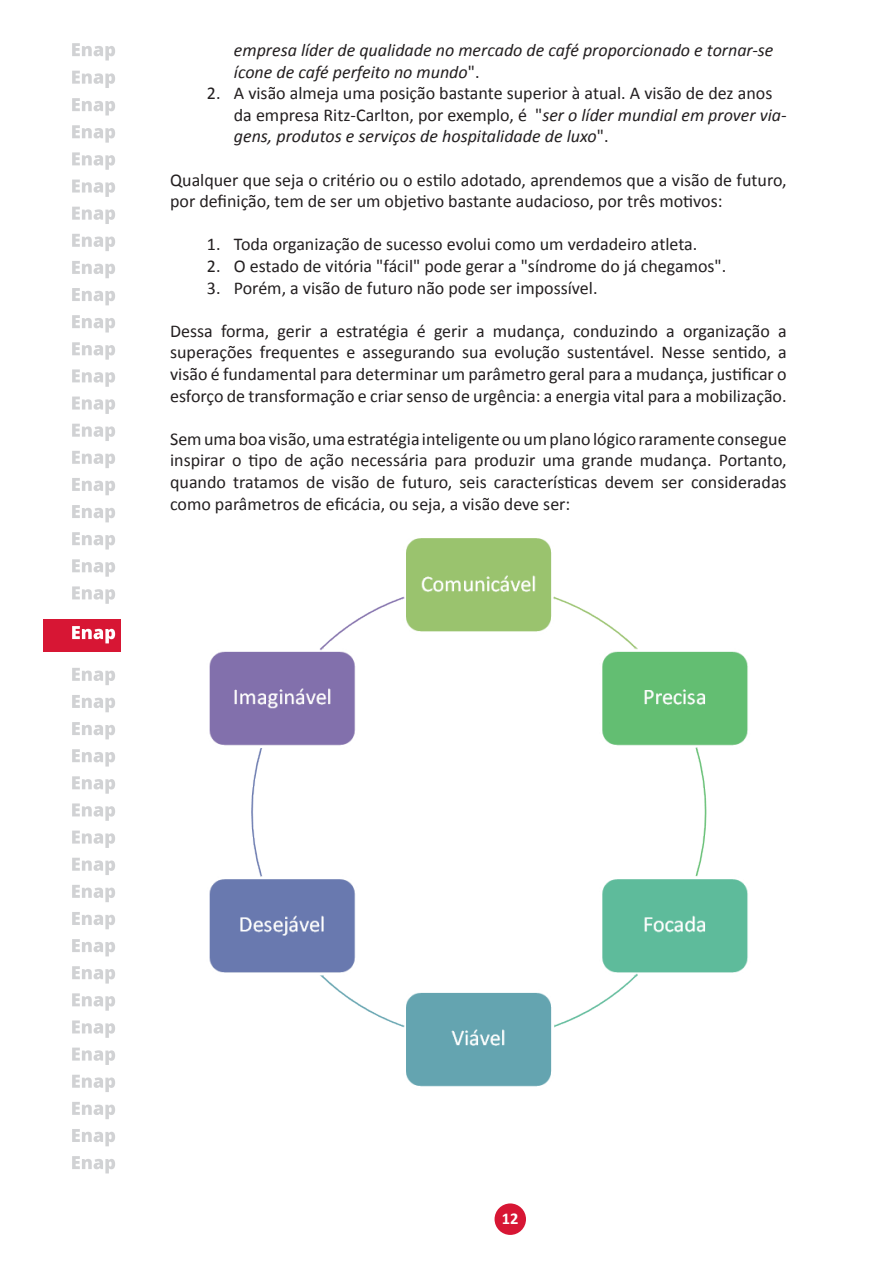
<style>
.page{position:relative;width:893px;height:1263px;background:#fff}
.page>*{position:absolute;margin:0;border:0;box-sizing:border-box;transform-origin:0 0}
.t1{font:18px/21.6px "Calibri";color:#231f20}
.t2{font:italic 18px/21.6px "Calibri";color:#231f20}
.t3{font:700 16.5px "Calibri";color:#fff}
.s1{font-style:normal}
.s2{font-style:italic}
</style>
<div class="page">
<div style="left:495px;top:1203px;width:31px;height:32px;background:#d71634;border-radius:50%"></div>
<div style="left:44px;top:619px;width:77px;height:32px;background:#d71634"></div>
<svg style="left:72px;top:626px;width:43px;height:17px"></svg>
<svg style="left:72px;top:98px;width:43px;height:17px"></svg>
<svg style="left:72px;top:125px;width:43px;height:18px"></svg>
<svg style="left:72px;top:152px;width:43px;height:18px"></svg>
<svg style="left:72px;top:180px;width:43px;height:17px"></svg>
<svg style="left:72px;top:207px;width:43px;height:17px"></svg>
<svg style="left:72px;top:234px;width:43px;height:17px"></svg>
<svg style="left:72px;top:261px;width:43px;height:17px"></svg>
<svg style="left:72px;top:288px;width:43px;height:17px"></svg>
<svg style="left:72px;top:315px;width:43px;height:17px"></svg>
<svg style="left:72px;top:342px;width:43px;height:18px"></svg>
<svg style="left:72px;top:369px;width:43px;height:18px"></svg>
<svg style="left:72px;top:397px;width:43px;height:17px"></svg>
<svg style="left:72px;top:424px;width:43px;height:17px"></svg>
<svg style="left:72px;top:451px;width:43px;height:17px"></svg>
<svg style="left:72px;top:478px;width:43px;height:17px"></svg>
<svg style="left:72px;top:505px;width:43px;height:17px"></svg>
<svg style="left:72px;top:532px;width:43px;height:17px"></svg>
<svg style="left:72px;top:559px;width:43px;height:18px"></svg>
<svg style="left:72px;top:586px;width:43px;height:18px"></svg>
<svg style="left:72px;top:668px;width:43px;height:17px"></svg>
<svg style="left:72px;top:695px;width:43px;height:17px"></svg>
<svg style="left:72px;top:722px;width:43px;height:17px"></svg>
<svg style="left:72px;top:749px;width:43px;height:17px"></svg>
<svg style="left:72px;top:776px;width:43px;height:18px"></svg>
<svg style="left:72px;top:803px;width:43px;height:18px"></svg>
<svg style="left:72px;top:830px;width:43px;height:18px"></svg>
<svg style="left:72px;top:858px;width:43px;height:17px"></svg>
<svg style="left:72px;top:885px;width:43px;height:17px"></svg>
<svg style="left:72px;top:912px;width:43px;height:17px"></svg>
<svg style="left:72px;top:939px;width:43px;height:17px"></svg>
<svg style="left:72px;top:966px;width:43px;height:17px"></svg>
<svg style="left:72px;top:993px;width:43px;height:18px"></svg>
<svg style="left:72px;top:1020px;width:43px;height:18px"></svg>
<svg style="left:72px;top:1047px;width:43px;height:18px"></svg>
<svg style="left:72px;top:1075px;width:43px;height:17px"></svg>
<svg style="left:72px;top:1102px;width:43px;height:17px"></svg>
<svg style="left:72px;top:1129px;width:43px;height:17px"></svg>
<svg style="left:72px;top:1156px;width:43px;height:17px"></svg>
<svg style="left:72px;top:71px;width:43px;height:17px"></svg>
<svg style="left:72px;top:43px;width:43px;height:18px"></svg>
<img style="left:209px;top:538px;width:539px;height:549px">
<p class="t2" style="left:234px;top:39px;width:541px">empresa líder de qualidade no mercado de café proporcionado e tornar-se ícone de café perfeito no mundo<span class="s1">".</span></p>
<p class="t1" style="left:234px;top:83px;width:554px;text-indent:-27px">2. A visão almeja uma posição bastante superior à atual. A visão de dez anos da empresa Ritz-Carlton, por exemplo, é "<span class="s2">ser o líder mundial em prover via&shy;gens, produtos e serviços de hospitalidade de luxo</span>".</p>
<p class="t1" style="left:170px;top:169px;width:618px">Qualquer que seja o critério ou o estilo adotado, aprendemos que a visão de futuro, por definição, tem de ser um objetivo bastante audacioso, por três motivos:</p>
<p class="t1" style="left:207px;top:234px;width:492px">1. Toda organização de sucesso evolui como um verdadeiro atleta.</p>
<p class="t1" style="left:207px;top:255px;width:521px">2. O estado de vitória "fácil" pode gerar a "síndrome do já chegamos".</p>
<p class="t1" style="left:207px;top:277px;width:392px">3. Porém, a visão de futuro não pode ser impossível.</p>
<p class="t1" style="left:170px;top:320px;width:618px;text-align:justify">Dessa forma, gerir a estratégia é gerir a mudança, conduzindo a organização a superações frequentes e assegurando sua evolução sustentável. Nesse sentido, a visão é fundamental para determinar um parâmetro geral para a mudança, justificar o esforço de transformação e criar senso de urgência: a energia vital para a mobilização.</p>
<p class="t1" style="left:170px;top:428px;width:618px;text-align:justify">Sem uma boa visão, uma estratégia inteligente ou um plano lógico raramente consegue inspirar o tipo de ação necessária para produzir uma grande mudança. Portanto, quando tratamos de visão de futuro, seis características devem ser consideradas como parâmetros de eficácia, ou seja, a visão deve ser:</p>
<p class="t3" style="left:502px;top:1208px;width:18px">12</p>
</div>
